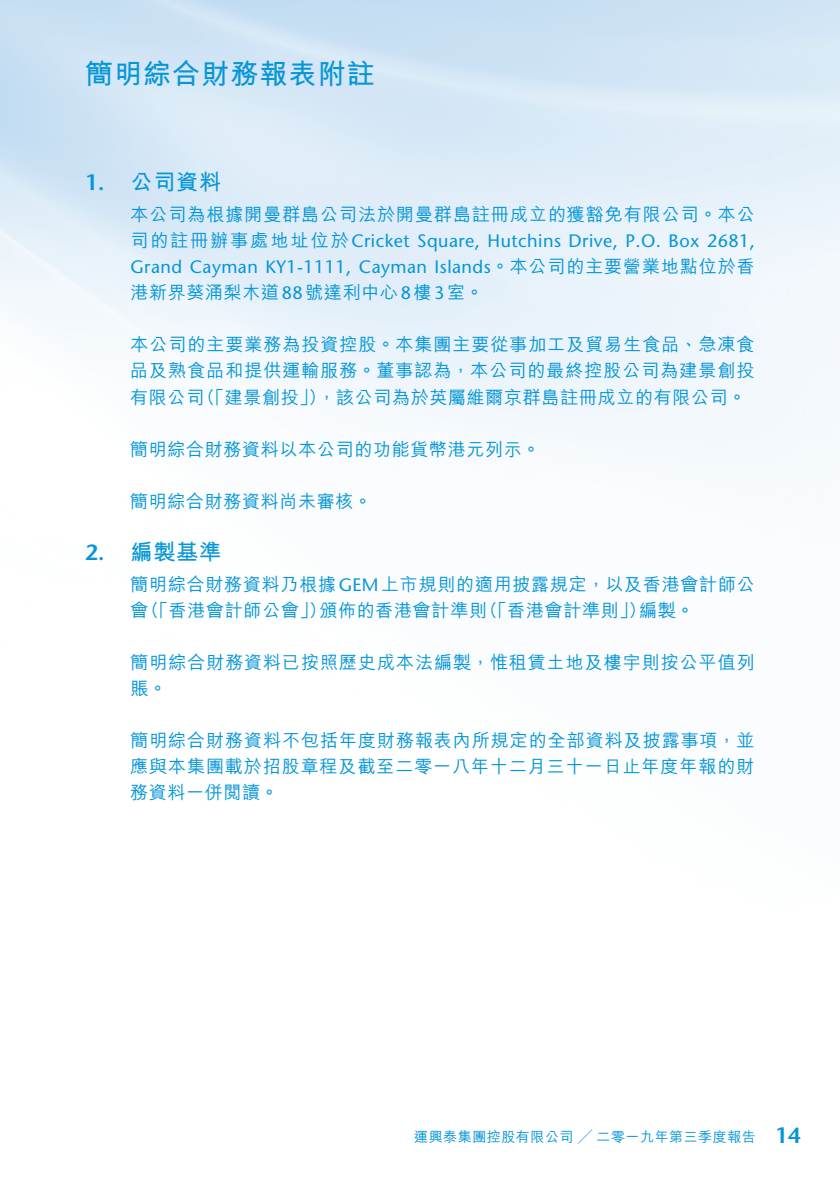
<style>
.page{position:relative;width:840px;height:1191px;background:#fff}
.page>*{position:absolute;margin:0;border:0;box-sizing:border-box;transform-origin:0 0}
.t1{font:700 28px "M Hei HK";letter-spacing:.035em;color:#0696d7}
.t2{font:700 22px "M Hei HK";letter-spacing:.035em;color:#0696d7}
.t3{font:600 22px "Stone Sans Std";color:#0696d7}
.t4{font:500 18px/26px "M Hei HK";letter-spacing:.05em;color:#0696d7}
.t5{font:500 18px/26px "Stone Sans Std";letter-spacing:.025em;color:#0696d7}
.t6{font:500 14px "M Hei HK";letter-spacing:.035em;color:#0696d7}
.s1{font-family:"M Hei HK"}
.s2{font-family:"Stone Sans Std"}
</style>
<div class="page">
<h1 class="t1" style="left:85px;top:54px;width:291px">簡明綜合財務報表附註</h1>
<p class="t3" style="left:85px;top:169px;width:21px">1.</p>
<p class="t3" style="left:85px;top:538px;width:21px">2.</p>
<p class="t2" style="left:130px;top:166px;width:92px">公司資料</p>
<p class="t4" style="left:130px;top:200px;width:625px">本公司為根據開曼群島公司法於開曼群島註冊成立的獲豁免有限公司。本公</p>
<p class="t5" style="left:130px;top:228px;width:625px"><span class="s1">司的註冊辦事處地址位於</span>Cricket Square, Hutchins Drive, O.P . Box 2681,<br>Grand Cayman KY1-1111, Cayman Islands<span class="s1">。本公司的主要營業地點位於香</span></p>
<p class="t4" style="left:130px;top:278px;width:354px">港新界葵涌梨木道<span class="s2">88</span>號達利中心<span class="s2">8</span>樓<span class="s2">3</span>室。</p>
<p class="t4" style="left:130px;top:330px;width:625px">本公司的主要業務為投資控股。本集團主要從事加工及貿易生食品、急凍食</p>
<p class="t4" style="left:130px;top:356px;width:625px">品及熟食品和提供運輸服務。董事認為，本公司的最終控股公司為建景創投</p>
<p class="t4" style="left:317px;top:382px;width:429px">，該公司為於英屬維爾京群島註冊成立的有限公司。</p>
<p class="t4" style="left:130px;top:382px;width:75px">有限公司</p>
<p class="t4" style="left:130px;top:434px;width:411px">簡明綜合財務資料以本公司的功能貨幣港元列示。</p>
<p class="t4" style="left:130px;top:486px;width:243px">簡明綜合財務資料尚未審核。</p>
<p class="t2" style="left:130px;top:535px;width:92px">編製基準</p>
<p class="t4" style="left:197px;top:382px;width:131px">（「建景創投」）</p>
<p class="t4" style="left:639px;top:570px;width:117px;text-indent:-508px">簡明綜合財務資料乃根據<span class="s2">GEM</span>上市規則的適用披露規定，以及香港會計師公編製。</p>
<p class="t4" style="left:130px;top:596px;width:19px">會</p>
<p class="t4" style="left:130px;top:648px;width:625px">簡明綜合財務資料已按照歷史成本法編製，惟租賃土地及樓宇則按公平值列賬。</p>
<p class="t4" style="left:130px;top:726px;width:625px;text-align:justify">簡明綜合財務資料不包括年度財務報表內所規定的全部資料及披露事項，並應與本集團載於招股章程及截至二零一八年十二月三十一日止年度年報的財務資料一併閱讀。</p>
<p class="t4" style="left:141px;top:596px;width:187px">（「香港會計師公會」）</p>
<p class="t4" style="left:319px;top:596px;width:169px">頒佈的香港會計準則</p>
<p class="t4" style="left:479px;top:596px;width:168px">（「香港會計準則」）</p>
<p class="t6" style="left:414px;top:1126px;width:343px">運興泰集團控股有限公司 ╱ 二零一九年第三季度報告</p>
<p class="t3" style="left:774px;top:1121px;width:27px">14</p>
</div>
